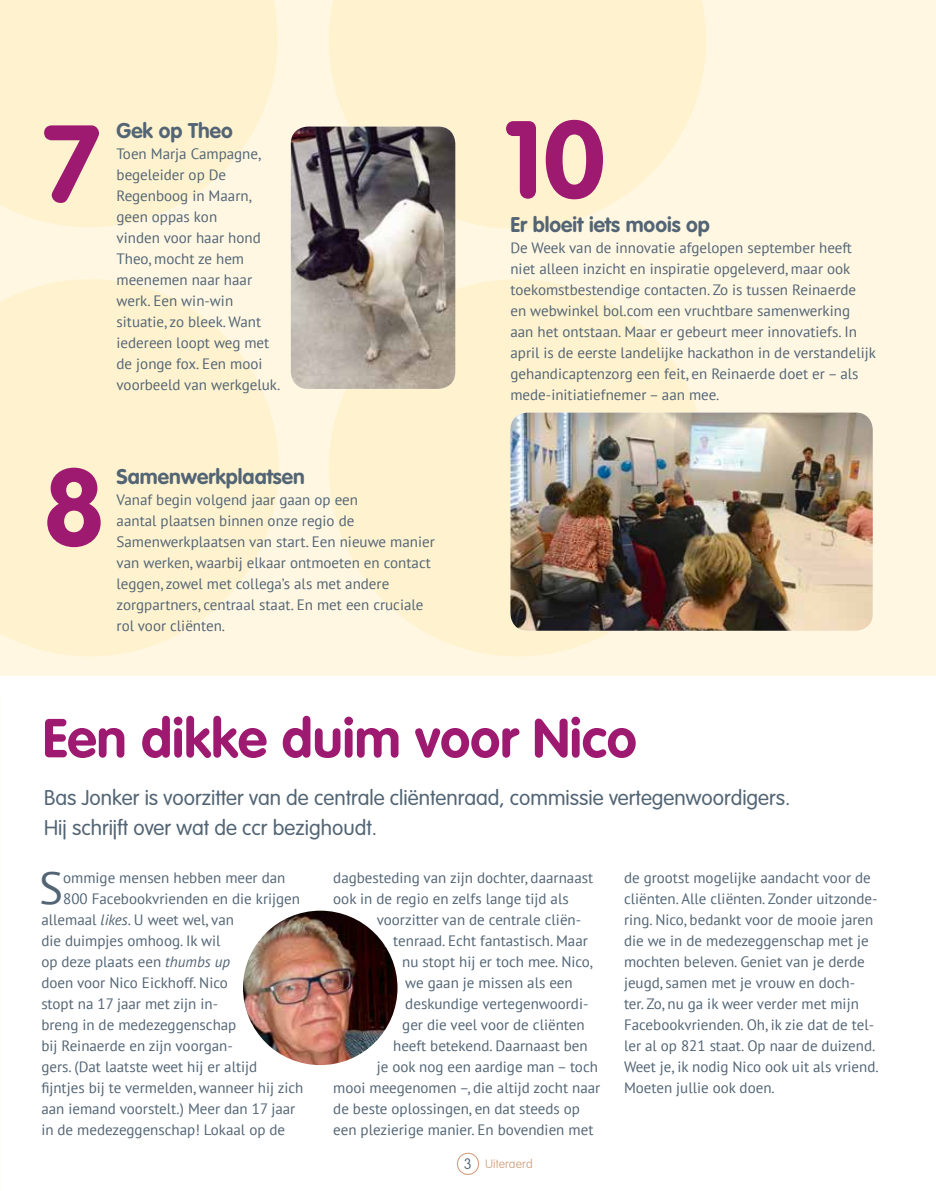
<style>
.page{position:relative;width:936px;height:1191px;background:#fff}
.page>*{position:absolute;margin:0;border:0;box-sizing:border-box;transform-origin:0 0}
.t1{font:700 108px "VAG Rounded Std";color:#9e1970}
.t2{font:700 54px "VAG Rounded Std";color:#9e1970}
.t3{font:45px "PT Sans";color:#536575}
.t4{font:300 21px/30px "VAG Rounded Std";color:#536575}
.t5{font:700 21px "VAG Rounded Std";color:#536575}
.t6{font:15px/21px "PT Sans";color:#536575}
.t7{font:100 12px "VAG Rounded Std";letter-spacing:.01em;color:#d2a282}
.s1{font-style:italic}
.s2{font-size:15px;color:#536575}
</style>
<div class="page">
<div style="left:457px;top:1152px;width:22px;height:23px;border:1px solid #d2a282;border-radius:50%"></div>
<div style="left:0;top:0;width:935px;height:675px;background:#fff7e2"></div>
<svg style="left:0;top:0;width:278px;height:227px;fill:#fff3cf"></svg>
<svg style="left:0;top:279px;width:279px;height:377px;fill:#fff3cf"></svg>
<svg style="left:329px;top:0;width:377px;height:229px;fill:#fff3cf"></svg>
<div style="left:329px;top:279px;width:377px;height:377px;background:#fff3cf;border-radius:50%"></div>
<img style="left:243px;top:910px;width:154px;height:155px;border-radius:77px">
<img style="left:291px;top:127px;width:164px;height:262px">
<img style="left:510px;top:412px;width:362px;height:219px">
<h1 class="t1" style="left:43px;top:101px;width:60px">7</h1>
<h3 class="t5" style="left:117px;top:118px;width:118px">Gek op Theo</h3>
<p class="t6" style="left:117px;top:143px;width:165px">Toen Marja Campagne, begeleider op De<br>Regenboog in Maarn, geen oppas kon<br>vinden voor haar hond<br>Theo, mocht ze hem meenemen naar haar werk. Een win-win situatie, zo bleek. Want iedereen loopt weg met de jonge fox. Een mooi voorbeeld van werkgeluk.</p>
<h1 class="t1" style="left:43px;top:444px;width:63px">8</h1>
<h3 class="t5" style="left:117px;top:464px;width:190px">Samenwerkplaatsen</h3>
<p class="t6" style="left:117px;top:488px;width:320px">Vanaf begin volgend jaar gaan op een<br>aantal plaatsen binnen onze regio de Samenwerkplaatsen van start. Een nieuwe manier van werken, waarbij elkaar ontmoeten en contact leggen, zowel met collega’s als met andere zorgpartners, centraal staat. En met een cruciale rol voor cliënten.</p>
<h1 class="t1" style="left:503px;top:97px;width:103px">10</h1>
<h3 class="t5" style="left:510px;top:212px;width:201px">Er bloeit iets moois op</h3>
<p class="t6" style="left:510px;top:236px;width:367px">De Week van de innovatie afgelopen september heeft niet alleen inzicht en inspiratie opgeleverd, maar ook toekomstbestendige contacten. Zo is tussen Reinaerde<br>en webwinkel bol.com een vruchtbare samenwerking aan het ontstaan. Maar er gebeurt meer innovatiefs. In april is de eerste landelijke hackathon in de verstandelijk gehandicaptenzorg een feit, en Reinaerde doet er – als mede-initiatiefnemer – aan mee.</p>
<h2 class="t2" style="left:43px;top:706px;width:595px">Een dikke duim voor Nico</h2>
<h3 class="t4" style="left:44px;top:783px;width:747px">Bas Jonker is voorzitter van de centrale cliëntenraad, commissie vertegenwoordigers.<br>Hij schrijft over wat de ccr bezighoudt.</h3>
<p class="t6" style="left:333px;top:866px;width:261px">dagbesteding van zijn dochter, daarnaast ook in de regio en zelfs lange tijd als</p>
<p class="t6" style="left:377px;top:908px;width:206px">voorzitter van de centrale cliën-</p>
<p class="t6" style="left:393px;top:929px;width:196px">tenraad. Echt fantastisch. Maar</p>
<p class="t6" style="left:402px;top:950px;width:192px">nu stopt hij er toch mee. Nico,</p>
<p class="t6" style="left:405px;top:971px;width:169px">we gaan je missen als een</p>
<p class="t6" style="left:405px;top:992px;width:185px">deskundige vertegenwoordi-</p>
<p class="t6" style="left:402px;top:1013px;width:184px">ger die veel voor de cliënten</p>
<p class="t6" style="left:393px;top:1034px;width:196px">heeft betekend. Daarnaast ben</p>
<p class="t6" style="left:377px;top:1055px;width:223px">je ook nog een aardige man – toch</p>
<p class="t6" style="left:333px;top:1076px;width:268px">mooi meegenomen –, die altijd zocht naar</p>
<p class="t6" style="left:333px;top:1097px;width:248px">de beste oplossingen, en dat steeds op</p>
<p class="t6" style="left:333px;top:1118px;width:261px">een plezierige manier. En bovendien met</p>
<h3 class="t3" style="left:39px;top:859px;width:25px">S</h3>
<p class="t6" style="left:63px;top:866px;width:224px">ommige mensen hebben meer dan</p>
<p class="t6" style="left:624px;top:866px;width:256px">de grootst mogelijke aandacht voor de cliënten. Alle cliënten. Zonder uitzonde&shy;ring. Nico, bedankt voor de mooie jaren die we in de medezeggenschap met je mochten beleven. Geniet van je derde jeugd, samen met je vrouw en doch&shy;ter. Zo, nu ga ik weer verder met mijn Facebookvrienden. Oh, ik zie dat de tel&shy;ler al op 821 staat. Op naar de duizend.<br>Weet je, ik nodig Nico ook uit als vriend.<br>Moeten jullie ook doen.</p>
<p class="t6" style="left:63px;top:887px;width:238px">800 Facebookvrienden en die krijgen</p>
<p class="t6" style="left:41px;top:908px;width:194px">allemaal <span class="s1">likes</span>. U weet wel, van</p>
<p class="t6" style="left:41px;top:929px;width:181px">die duimpjes omhoog. Ik wil</p>
<p class="t6" style="left:41px;top:950px;width:190px">op deze plaats een <span class="s1">thumbs up</span></p>
<p class="t6" style="left:41px;top:971px;width:188px">doen voor Nico Eickhoff. Nico</p>
<p class="t6" style="left:41px;top:992px;width:178px">stopt na 17 jaar met zijn in-</p>
<p class="t6" style="left:41px;top:1013px;width:196px">breng in de medezeggenschap</p>
<p class="t6" style="left:41px;top:1034px;width:193px">bij Reinaerde en zijn voorgan-</p>
<p class="t6" style="left:41px;top:1055px;width:217px">gers. (Dat laatste weet hij er altijd</p>
<p class="t6" style="left:41px;top:1076px;width:263px">fijntjes bij te vermelden, wanneer hij zich</p>
<p class="t6" style="left:41px;top:1097px;width:255px">aan iemand voorstelt.) Meer dan 17 jaar</p>
<p class="t6" style="left:41px;top:1118px;width:245px">in de medezeggenschap! Lokaal op de</p>
<p class="t7" style="left:463px;top:1157px;width:70px"><span class="s2">3</span> Uiteraerd</p>
</div>
